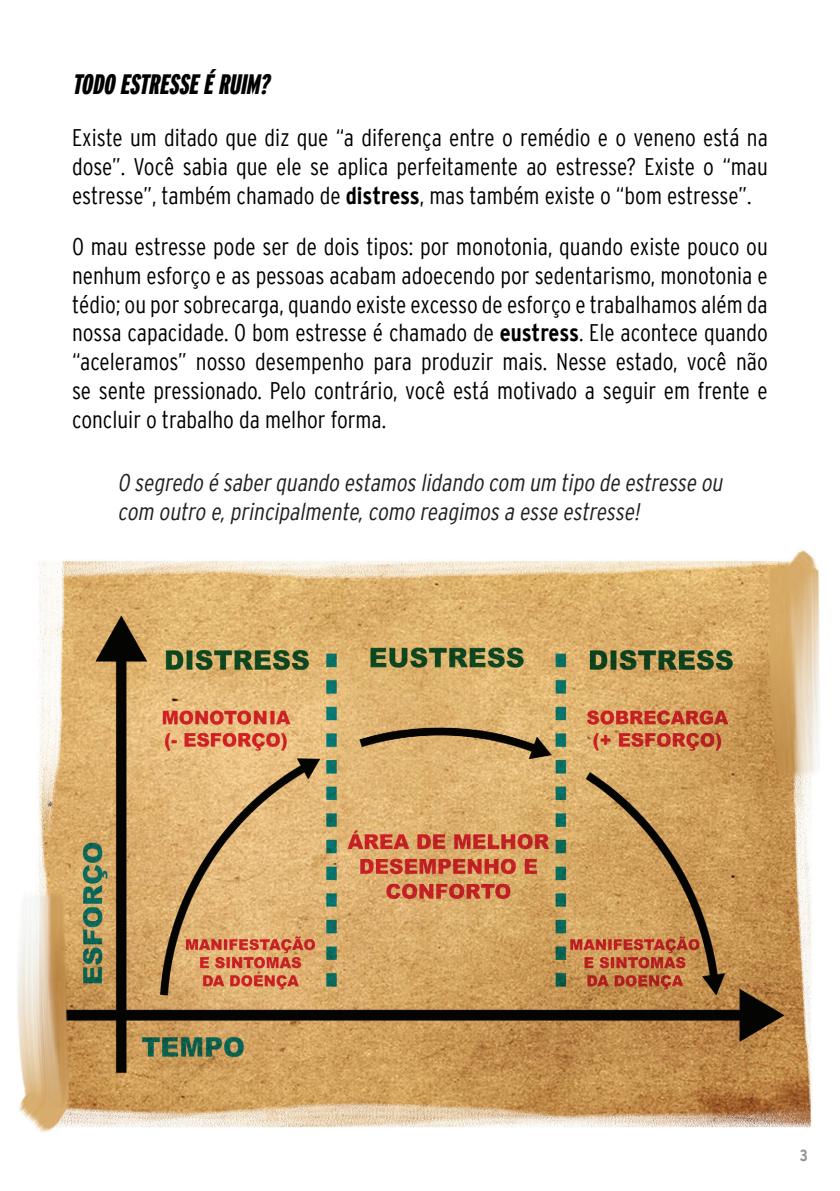
<style>
.page{position:relative;width:840px;height:1191px;background:#fff}
.page>*{position:absolute;margin:0;border:0;box-sizing:border-box;transform-origin:0 0}
.t1{font:italic 900 extra-condensed 28px "Interstate";color:#000}
.t2{font:300 condensed 24px/28.8px "Interstate";color:#000;text-align:justify}
.t3{font:italic 300 condensed 24px/28.8px "Interstate";color:#231f20}
.t4{font:700 condensed 16px "Interstate";color:#939598}
.s1{font-weight:700}
</style>
<div class="page">
<img style="left:17px;top:549px;width:803px;height:584px">
<p class="t1" style="left:72px;top:69px;width:203px">TODO ESTRESSEÉRUIM?</p>
<p class="t2" style="left:72px;top:123px;width:697px">Existe um ditado que diz que “a diferença entre o remédio e o veneno está na dose”. Você sabia que ele se aplica perfeitamente ao estresse? Existe o “mau estresse”, também chamado de <span class="s1">distress</span>, mas também existe o “bom estresse”.</p>
<p class="t2" style="left:72px;top:232px;width:697px">O mau estresse pode ser de dois tipos: por monotonia, quando existe pouco ou nenhum esforço e as pessoas acabam adoecendo por sedentarismo, monotonia e tédio; ou por sobrecarga, quando existe excesso de esforço e trabalhamos além da nossa capacidade. O bom estresse é chamado de <span class="s1">eustress</span>. Ele acontece quando “aceleramos” nosso desempenho para produzir mais. Nesse estado, você não se sente pressionado. Pelo contrário, você está motivado a seguir em frente e concluir o trabalho da melhor forma.</p>
<p class="t3" style="left:117px;top:468px;width:610px">O segredo é saberquando estamos lidando com um tipo de estresse ou com outro e,principalmente,como reagimos a esse estresse!</p>
<p class="t4" style="left:799px;top:1146px;width:10px">3</p>
</div>
